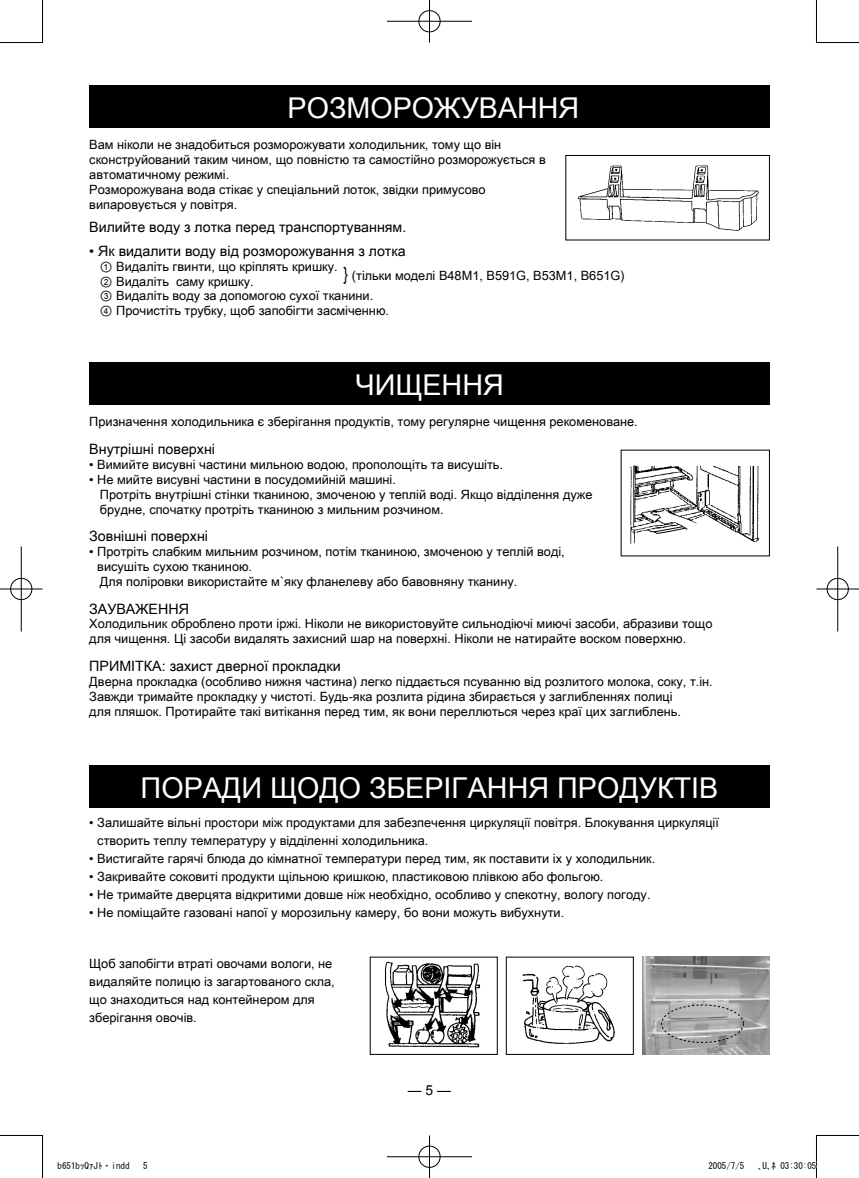
<style>
.page{position:relative;width:859px;height:1178px;background:#fff}
.page>*{position:absolute;margin:0;border:0;box-sizing:border-box;transform-origin:0 0}
.頂標{font:28.65px "Arial Unicode MS";color:#fff}
.小標2mm{font:14.25px "Arial Unicode MS";color:#000}
.小標3mm{font:14.25px "Arial Unicode MS";color:#000}
.頁碼{font:13.8px "Arial";color:#000}
.內文{font:12.75px/14.9px "Arial Unicode MS";color:#000}
.內文內縮2_5mm{font:12.75px/14.9px "Arial Unicode MS";color:#000}
.t1{font:9px "MS Gothic";color:#000}
.s1{font-family:"Arial";font-size:18px}
</style>
<div class="page">
<div style="left:89px;top:85px;width:681px;height:43px;background:#000"></div>
<img style="left:578px;top:165px;width:181px;height:66px">
<div style="left:566px;top:155px;width:204px;height:85px;border:1px solid #000"></div>
<div style="left:89px;top:362px;width:681px;height:42px;background:#000"></div>
<img style="left:630px;top:465px;width:129px;height:79px">
<svg style="left:647px;top:526px;width:39px;height:8px"></svg>
<img style="left:385px;top:961px;width:96px;height:86px">
<img style="left:522px;top:965px;width:93px;height:79px">
<div style="left:506px;top:957px;width:128px;height:97px;border:1px solid #000"></div>
<div style="left:89px;top:765px;width:681px;height:43px;background:#000"></div>
<img style="left:642px;top:957px;width:128px;height:97px">
<div style="left:661px;top:1004px;width:83px;height:39px;border:1px dashed #000;border-radius:50%"></div>
<hr style="left:0;top:42px;width:43px;height:1px;background:#000">
<hr style="left:816px;top:42px;width:43px;height:1px;background:#000">
<hr style="left:0;top:1135px;width:43px;height:1px;background:#000">
<hr style="left:816px;top:1135px;width:43px;height:1px;background:#000">
<hr style="left:42px;top:0;width:1px;height:43px;background:#000">
<hr style="left:42px;top:1135px;width:1px;height:43px;background:#000">
<hr style="left:816px;top:0;width:1px;height:43px;background:#000">
<hr style="left:816px;top:1135px;width:1px;height:43px;background:#000">
<div style="left:418px;top:10px;width:23px;height:23px;border:2px solid #fff;border-radius:50%"></div>
<hr style="left:387px;top:20px;width:85px;height:2px;background:#fff">
<hr style="left:428px;top:0;width:3px;height:43px;background:#fff">
<div style="left:419px;top:10px;width:21px;height:22px;border:1px solid #000;border-radius:50%"></div>
<hr style="left:387px;top:21px;width:85px;height:1px;background:#000">
<hr style="left:429px;top:0;width:1px;height:43px;background:#000">
<div style="left:418px;top:1145px;width:23px;height:23px;border:2px solid #fff;border-radius:50%"></div>
<hr style="left:387px;top:1155px;width:85px;height:3px;background:#fff">
<hr style="left:428px;top:1135px;width:3px;height:43px;background:#fff">
<div style="left:419px;top:1146px;width:21px;height:21px;border:1px solid #000;border-radius:50%"></div>
<hr style="left:387px;top:1156px;width:85px;height:1px;background:#000">
<hr style="left:429px;top:1135px;width:1px;height:43px;background:#000">
<div style="left:10px;top:577px;width:23px;height:24px;border:2px solid #fff;border-radius:50%"></div>
<hr style="left:0;top:588px;width:43px;height:2px;background:#fff">
<hr style="left:20px;top:546px;width:2px;height:85px;background:#fff">
<div style="left:10px;top:578px;width:22px;height:22px;border:1px solid #000;border-radius:50%"></div>
<hr style="left:0;top:589px;width:43px;height:1px;background:#000">
<hr style="left:21px;top:546px;width:1px;height:85px;background:#000">
<div style="left:826px;top:577px;width:23px;height:24px;border:2px solid #fff;border-radius:50%"></div>
<hr style="left:816px;top:588px;width:43px;height:2px;background:#fff">
<hr style="left:837px;top:546px;width:2px;height:85px;background:#fff">
<div style="left:827px;top:578px;width:21px;height:22px;border:1px solid #000;border-radius:50%"></div>
<hr style="left:816px;top:589px;width:43px;height:1px;background:#000">
<hr style="left:837px;top:546px;width:1px;height:85px;background:#000">
<p class="頂標" style="left:288px;top:87px;width:293px">РОЗМОРОЖУВАННЯ</p>
<p class="內文" style="left:89px;top:137px;width:458px">Вам ніколи не знадобиться розморожувати холодильник, тому що він сконструйований таким чином, що повністю та самостійно розморожується в автоматичному режимі.</p>
<p class="內文" style="left:89px;top:182px;width:398px">Розморожувана вода стікає у спеціальний лоток, звідки примусово випаровується у повітря.</p>
<p class="小標2mm" style="left:89px;top:217px;width:319px">Вилийте воду з лотка перед транспортуванням.</p>
<p class="小標2mm" style="left:89px;top:240px;width:318px">• Як видалити воду від розморожування з лотка</p>
<p class="內文內縮2_5mm" style="left:100px;top:258px;width:239px">① Видаліть гвинти, що кріплять кришку.</p>
<p class="內文內縮2_5mm" style="left:100px;top:273px;width:155px">② Видаліть саму кришку.</p>
<p class="內文內縮2_5mm" style="left:100px;top:288px;width:275px">③ Видаліть воду за допомогою сухої тканини.</p>
<p class="內文內縮2_5mm" style="left:100px;top:303px;width:291px">④ Прочистіть трубку, щоб запобігти засміченню.</p>
<p class="內文" style="left:343px;top:267px;width:283px"><span class="s1">}</span> (тільки моделі B48M1, B591G, B53M1, B651G)</p>
<p class="頂標" style="left:355px;top:364px;width:150px">ЧИЩЕННЯ</p>
<p class="內文" style="left:89px;top:414px;width:550px">Призначення холодильника є зберігання продуктів, тому регулярне чищення рекоменоване.</p>
<p class="小標3mm" style="left:89px;top:439px;width:127px">Внутрішні поверхні</p>
<p class="內文" style="left:89px;top:457px;width:415px">• Вимийте висувні частини мильною водою, прополощіть та висушіть.</p>
<p class="內文" style="left:89px;top:472px;width:308px">• Не мийте висувні частини в посудомийній машині.</p>
<p class="內文內縮2_5mm" style="left:100px;top:486px;width:494px">Протріть внутрішні стінки тканиною, змоченою у теплій воді. Якщо відділення дуже брудне, спочатку протріть тканиною з мильним розчином.</p>
<p class="小標3mm" style="left:89px;top:526px;width:120px">Зовнішні поверхні</p>
<p class="內文" style="left:97px;top:544px;width:469px;text-indent:-8px">• Протріть слабким мильним розчином, потім тканиною, змоченою у теплій воді, висушіть сухою тканиною.</p>
<p class="內文內縮2_5mm" style="left:100px;top:574px;width:419px">Для поліровки використайте м`яку фланелеву або бавовняну тканину.</p>
<p class="小標3mm" style="left:89px;top:598px;width:101px">ЗАУВАЖЕННЯ</p>
<p class="內文" style="left:89px;top:616px;width:625px">Холодильник оброблено проти іржі. Ніколи не використовуйте сильнодіючі миючі засоби, абразиви тощо</p>
<p class="內文" style="left:89px;top:631px;width:598px">для чищення. Ці засоби видалять захисний шар на поверхні. Ніколи не натирайте воском поверхню.</p>
<p class="小標3mm" style="left:89px;top:655px;width:253px">ПРИМІТКА: захист дверної прокладки</p>
<p class="內文" style="left:89px;top:674px;width:625px">Дверна прокладка (особливо нижня частина) легко піддається псуванню від розлитого молока, соку, т.ін.</p>
<p class="內文" style="left:89px;top:688px;width:585px">Завжди тримайте прокладку у чистоті. Будь-яка розлита рідина збирається у заглибленнях полиці</p>
<p class="內文" style="left:89px;top:703px;width:593px">для пляшок. Протирайте такі витікання перед тим, як вони переллються через краї цих заглиблень.</p>
<p class="頂標" style="left:141px;top:767px;width:579px">ПОРАДИ ЩОДО ЗБЕРІГАННЯ ПРОДУКТІВ</p>
<p class="內文" style="left:97px;top:813px;width:623px;line-height:18px;text-indent:-8px">• Залишайте вільні простори між продуктами для забезпечення циркуляції повітря. Блокування циркуляції створить теплу температуру у відділенні холодильника.</p>
<p class="內文" style="left:89px;top:850px;width:567px">• Вистигайте гарячі блюда до кімнатної температури перед тим, як поставити іх у холодильник.</p>
<p class="內文" style="left:89px;top:868px;width:516px">• Закривайте соковиті продукти щільною кришкою, пластиковою плівкою або фольгою.</p>
<p class="內文" style="left:89px;top:886px;width:563px">• Не тримайте дверцята відкритими довше ніж необхідно, особливо у спекотну, вологу погоду.</p>
<p class="內文" style="left:89px;top:904px;width:476px">• Не поміщайте газовані напої у морозильну камеру, бо вони можуть вибухнути.</p>
<p class="內文" style="left:89px;top:954px;width:247px;line-height:18px">Щоб запобігти втраті овочами вологи, не видаляйте полицю із загартованого скла, що знаходиться над контейнером для зберігання овочів.</p>
<p class="頁碼" style="left:408px;top:1080px;width:45px">— 5 —</p>
<p class="t1" style="left:58px;top:1161px;width:73px">b651bｯQｧJﾄ・indd</p>
<p class="t1" style="left:143px;top:1161px;width:6px">5</p>
<p class="t1" style="left:708px;top:1161px;width:37px">2005/7/5</p>
<p class="t1" style="left:758px;top:1161px;width:60px">､U､ﾈ 03:30:05</p>
</div>
